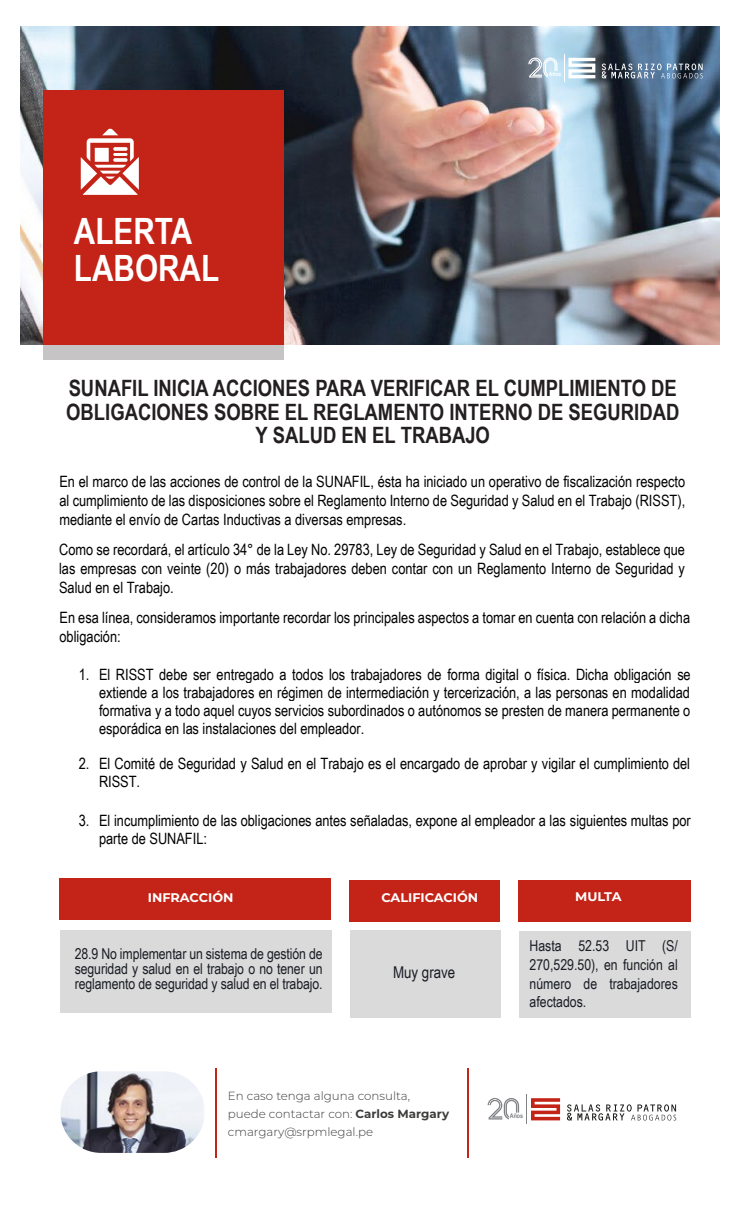
<style>
.page{position:relative;width:745px;height:1225px;background:#fff}
.page>*{position:absolute;margin:0;border:0;box-sizing:border-box;transform-origin:0 0}
.t1{font:700 36.25px/36.2px "Arial Narrow";color:#fff}
.t2{font:700 22.5px/23.8px "Arial Narrow";color:#231f20;text-align:center}
.t3{font:16.25px "Arial Narrow";color:#1a1d24}
.t4{font:15.62px/18.8px "Arial Narrow";color:#000;text-align:justify}
.t5{font:15px/18.8px "Arial Narrow";letter-spacing:-.005em;color:#1a1d24;text-align:justify}
.t6{font:700 12.5px "Montserrat";color:#fff}
.t7{font:300 11.88px/18px "Montserrat";color:#3c3c3b}
.t8{font:700 6.5px "Arial Narrow";color:#808285}
.t9{font:700 6px "Arial Narrow";color:#fff}
.s1{font-weight:700}
</style>
<div class="page">
<img style="left:20px;top:26px;width:698px;height:318px">
<div style="left:43px;top:345px;width:240px;height:15px;background:#c6c4c5"></div>
<div style="left:43px;top:90px;width:240px;height:255px;background:#c42317"></div>
<svg style="left:81px;top:129px;width:58px;height:66px"></svg>
<div style="left:59px;top:879px;width:271px;height:41px;background:#c42317"></div>
<div style="left:349px;top:880px;width:150px;height:41px;background:#c42317"></div>
<div style="left:518px;top:881px;width:172px;height:41px;background:#c42317"></div>
<div style="left:60px;top:930px;width:271px;height:82px;background:#dadada"></div>
<div style="left:350px;top:930px;width:150px;height:88px;background:#dadada"></div>
<div style="left:519px;top:931px;width:171px;height:87px;background:#dadada"></div>
<hr style="left:215px;top:1068px;width:1px;height:90px;background:#c42317">
<hr style="left:467px;top:1068px;width:2px;height:90px;background:#c42317">
<img style="left:60px;top:1071px;width:144px;height:82px">
<svg style="left:531px;top:1098px;width:28px;height:22px"></svg>
<svg style="left:567px;top:1104px;width:108px;height:17px"></svg>
<hr style="left:525px;top:1094px;width:1px;height:30px;background:#808285">
<svg style="left:487px;top:1098px;width:31px;height:22px"></svg>
<svg style="left:601px;top:64px;width:101px;height:14px"></svg>
<svg style="left:563px;top:54px;width:32px;height:28px"></svg>
<svg style="left:528px;top:58px;width:29px;height:20px"></svg>
<h1 class="t1" style="left:74px;top:212px;width:147px">ALERTA<br>LABORAL</h1>
<p class="t9" style="left:548px;top:70px;width:14px">Años</p>
<h2 class="t2" style="left:66px;top:375px;width:614px">SUNAFIL INICIA ACCIONES PARA VERIFICAR EL CUMPLIMIENTO DE<br>OBLIGACIONES SOBRE EL REGLAMENTO INTERNO DE SEGURIDAD<br>Y SALUD EN EL TRABAJO</h2>
<p class="t4" style="left:59px;top:472px;width:627px">En el marco de las acciones de control de la SUNAFIL, ésta ha iniciado un operativo de fiscalización respecto al cumplimiento de las disposiciones sobre el Reglamento Interno de Seguridad y Salud en el Trabajo (RISST), mediante el envío de Cartas Inductivas a diversas empresas.</p>
<p class="t4" style="left:59px;top:540px;width:627px">Como se recordará, el artículo 34° de la Ley No. 29783, Ley de Seguridad y Salud en el Trabajo, establece que las empresas con veinte (20) o más trabajadores deben contar con un Reglamento Interno de Seguridad y Salud en el Trabajo.</p>
<p class="t4" style="left:59px;top:608px;width:631px">En esa línea, consideramos importante recordar los principales aspectos a tomar en cuenta con relación a dicha obligación:</p>
<p class="t4" style="left:99px;top:665px;width:593px;line-height:17.9px;text-indent:-20px">1. El RISST debe ser entregado a todos los trabajadores de forma digital o física. Dicha obligación se extiende a los trabajadores en régimen de intermediación y tercerización, a las personas en modalidad formativa y a todo aquel cuyos servicios subordinados o autónomos se presten de manera permanente o esporádica en las instalaciones del empleador.</p>
<p class="t4" style="left:99px;top:754px;width:592px;line-height:18px;text-indent:-20px">2. El Comité de Seguridad y Salud en el Trabajo es el encargado de aprobar y vigilar el cumplimiento del<br>RISST.</p>
<p class="t4" style="left:99px;top:811px;width:592px;line-height:17.9px;text-indent:-20px">3. El incumplimiento de las obligaciones antes señaladas, expone al empleador a las siguientes multas por parte de SUNAFIL:</p>
<p class="t6" style="left:148px;top:889px;width:87px">INFRACCIÓN</p>
<p class="t6" style="left:381px;top:889px;width:98px">CALIFICACIÓN</p>
<p class="t6" style="left:574px;top:888px;width:48px">MULTA</p>
<p class="t5" style="left:75px;top:946px;width:249px;line-height:15px">28.9 No implementar un sistema de gestión de seguridad y salud en el trabajo o no tener un reglamento de seguridad y salud en el trabajo.</p>
<p class="t3" style="left:393px;top:961px;width:64px">Muy grave</p>
<p class="t7" style="left:228px;top:1086px;width:222px">En caso tenga alguna consulta, puede contactar con: <span class="s1">Carlos Margary </span>cmargary@srpmlegal.pe</p>
<p class="t5" style="left:529px;top:936px;width:150px">Hasta 52.53 UIT (S/ 270,529.50), en función al número de trabajadores afectados.</p>
<p class="t8" style="left:509px;top:1111px;width:15px">Años</p>
</div>
